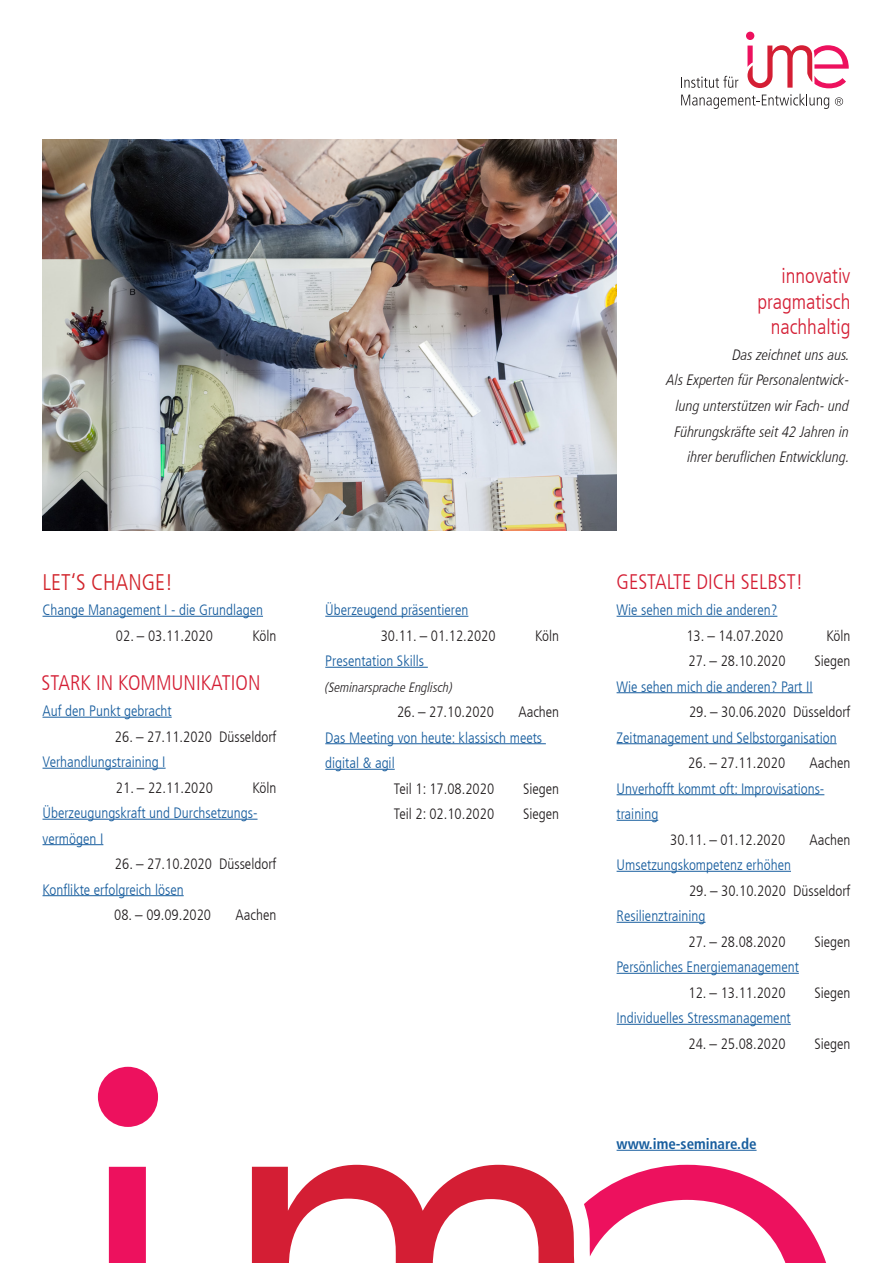
<style>
.page{position:relative;width:893px;height:1263px;background:#fff}
.page>*{position:absolute;margin:0;border:0;box-sizing:border-box;transform-origin:0 0}
.t1{font:300 condensed 22.5px "Frutiger LT Com";color:#d1232a}
.t2{font:300 condensed 21px "Frutiger LT Com";color:#d41e34}
.t3{font:300 condensed 15px/25.5px "Frutiger LT Com";color:#175d9e}
.t4{font:300 condensed 15px "Frutiger LT Com";color:#231f20}
.t5{font:italic 300 condensed 15px/25.5px "Frutiger LT Com";color:#231f20;text-align:right}
.t6{font:700 condensed 15px "Frutiger LT Com";color:#175d9e}
.t7{font:italic 300 condensed 13.5px "Frutiger LT Com";color:#231f20}
</style>
<div class="page">
<hr style="left:43px;top:616px;width:220px;height:1px;background:#175d9e">
<img style="left:43px;top:139px;width:574px;height:391px">
<div style="left:98px;top:1067px;width:60px;height:60px;background:#ed115e;border-radius:50%"></div>
<svg style="left:109px;top:1165px;width:466px;height:98px"></svg>
<svg style="left:584px;top:1165px;width:243px;height:98px"></svg>
<svg style="left:681px;top:76px;width:57px;height:12px"></svg>
<svg style="left:681px;top:94px;width:148px;height:15px"></svg>
<div style="left:746px;top:32px;width:8px;height:8px;background:#ed115e;border-radius:50%"></div>
<svg style="left:747px;top:45px;width:102px;height:43px"></svg>
<svg style="left:835px;top:97px;width:8px;height:9px"></svg>
<hr style="left:617px;top:1150px;width:140px;height:1px;background:#175d9e">
<hr style="left:43px;top:717px;width:129px;height:1px;background:#175d9e">
<hr style="left:43px;top:768px;width:123px;height:1px;background:#175d9e">
<hr style="left:43px;top:819px;width:215px;height:1px;background:#175d9e">
<hr style="left:43px;top:844px;width:60px;height:1px;background:#175d9e">
<hr style="left:43px;top:895px;width:141px;height:1px;background:#175d9e">
<hr style="left:325px;top:616px;width:143px;height:1px;background:#175d9e">
<hr style="left:325px;top:667px;width:103px;height:1px;background:#175d9e">
<hr style="left:325px;top:743px;width:221px;height:1px;background:#175d9e">
<hr style="left:325px;top:769px;width:70px;height:1px;background:#175d9e">
<hr style="left:617px;top:616px;width:160px;height:1px;background:#175d9e">
<hr style="left:617px;top:692px;width:196px;height:1px;background:#175d9e">
<hr style="left:617px;top:743px;width:220px;height:1px;background:#175d9e">
<hr style="left:617px;top:794px;width:207px;height:1px;background:#175d9e">
<hr style="left:617px;top:820px;width:41px;height:1px;background:#175d9e">
<hr style="left:617px;top:871px;width:174px;height:1px;background:#175d9e">
<hr style="left:617px;top:922px;width:88px;height:1px;background:#175d9e">
<hr style="left:617px;top:973px;width:182px;height:1px;background:#175d9e">
<hr style="left:617px;top:1024px;width:174px;height:1px;background:#175d9e">
<p class="t1" style="left:43px;top:569px;width:132px">LET‘S CHANGE!</p>
<p class="t3" style="left:43px;top:597px;width:222px">Change Management I - die Grundlagen</p>
<p class="t4" style="left:116px;top:627px;width:98px">02. – 03.11.2020</p>
<p class="t4" style="left:252px;top:627px;width:25px">Köln</p>
<p class="t2" style="left:41px;top:671px;width:221px">STARK IN KOMMUNIKATION</p>
<p class="t3" style="left:43px;top:698px;width:131px">Auf den Punkt gebracht</p>
<p class="t4" style="left:115px;top:728px;width:163px">26. – 27.11.2020 Düsseldorf</p>
<p class="t3" style="left:43px;top:749px;width:125px">Verhandlungstraining I</p>
<p class="t4" style="left:116px;top:779px;width:98px">21. – 22.11.2020</p>
<p class="t4" style="left:252px;top:779px;width:25px">Köln</p>
<p class="t3" style="left:43px;top:800px;width:216px">Überzeugungskraft und Durchsetzungs-</p>
<p class="t3" style="left:43px;top:826px;width:62px">vermögen I</p>
<p class="t4" style="left:115px;top:855px;width:163px">26. – 27.10.2020 Düsseldorf</p>
<p class="t3" style="left:43px;top:877px;width:143px">Konflikte erfolgreich lösen</p>
<p class="t4" style="left:114px;top:906px;width:98px">08. – 09.09.2020</p>
<p class="t4" style="left:236px;top:906px;width:42px">Aachen</p>
<p class="t3" style="left:325px;top:597px;width:145px">Überzeugend präsentieren</p>
<p class="t4" style="left:381px;top:627px;width:116px">30.11. – 01.12.2020</p>
<p class="t4" style="left:535px;top:627px;width:25px">Köln</p>
<p class="t3" style="left:325px;top:648px;width:100px">Presentation Skills</p>
<p class="t7" style="left:325px;top:679px;width:129px">(Seminarsprache Englisch)</p>
<p class="t4" style="left:397px;top:703px;width:98px">26. – 27.10.2020</p>
<p class="t4" style="left:518px;top:703px;width:42px">Aachen</p>
<p class="t3" style="left:325px;top:725px;width:218px">Das Meeting von heute: klassisch meets digital &amp; agil</p>
<p class="t4" style="left:394px;top:780px;width:102px">Teil 1: 17.08.2020</p>
<p class="t4" style="left:523px;top:780px;width:38px">Siegen</p>
<p class="t4" style="left:394px;top:805px;width:102px">Teil 2: 02.10.2020</p>
<p class="t4" style="left:523px;top:805px;width:38px">Siegen</p>
<p class="t2" style="left:781px;top:264px;width:70px">innovativ</p>
<p class="t2" style="left:757px;top:290px;width:94px">pragmatisch</p>
<p class="t2" style="left:771px;top:315px;width:81px">nachhaltig</p>
<p class="t5" style="left:732px;top:342px;width:119px">Das zeichnet uns aus.</p>
<p class="t5" style="left:667px;top:368px;width:185px">Als Experten für Personalentwick&shy;lung unterstützen wir Fach- und Führungskräfte seit 42 Jahren in ihrer beruflichen Entwicklung.</p>
<p class="t2" style="left:617px;top:569px;width:188px">GESTALTE DICH SELBST!</p>
<p class="t3" style="left:617px;top:597px;width:162px">Wie sehen mich die anderen?</p>
<p class="t4" style="left:686px;top:627px;width:98px">13. – 14.07.2020</p>
<p class="t4" style="left:826px;top:627px;width:25px">Köln</p>
<p class="t4" style="left:689px;top:652px;width:98px">27. – 28.10.2020</p>
<p class="t4" style="left:814px;top:652px;width:38px">Siegen</p>
<p class="t3" style="left:617px;top:674px;width:198px">Wie sehen mich die anderen? Part II</p>
<p class="t4" style="left:689px;top:703px;width:163px">29. – 30.06.2020 Düsseldorf</p>
<p class="t3" style="left:617px;top:725px;width:222px">Zeitmanagement und Selbstorganisation</p>
<p class="t4" style="left:688px;top:754px;width:98px">26. – 27.11.2020</p>
<p class="t4" style="left:810px;top:754px;width:42px">Aachen</p>
<p class="t3" style="left:617px;top:776px;width:209px">Unverhofft kommt oft: Improvisations-</p>
<p class="t3" style="left:617px;top:801px;width:43px">training</p>
<p class="t4" style="left:670px;top:831px;width:116px">30.11. – 01.12.2020</p>
<p class="t4" style="left:810px;top:831px;width:42px">Aachen</p>
<p class="t3" style="left:617px;top:852px;width:176px">Umsetzungskompetenz erhöhen</p>
<p class="t4" style="left:689px;top:882px;width:163px">29. – 30.10.2020 Düsseldorf</p>
<p class="t3" style="left:617px;top:903px;width:90px">Resilienztraining</p>
<p class="t4" style="left:689px;top:933px;width:98px">27. – 28.08.2020</p>
<p class="t4" style="left:814px;top:933px;width:38px">Siegen</p>
<p class="t3" style="left:617px;top:954px;width:184px">Persönliches Energiemanagement</p>
<p class="t4" style="left:689px;top:984px;width:98px">12. – 13.11.2020</p>
<p class="t4" style="left:814px;top:984px;width:38px">Siegen</p>
<p class="t3" style="left:617px;top:1005px;width:176px">Individuelles Stressmanagement</p>
<p class="t4" style="left:689px;top:1035px;width:98px">24. – 25.08.2020</p>
<p class="t4" style="left:814px;top:1035px;width:38px">Siegen</p>
<p class="t6" style="left:617px;top:1135px;width:141px">www.ime-seminare.de</p>
</div>
